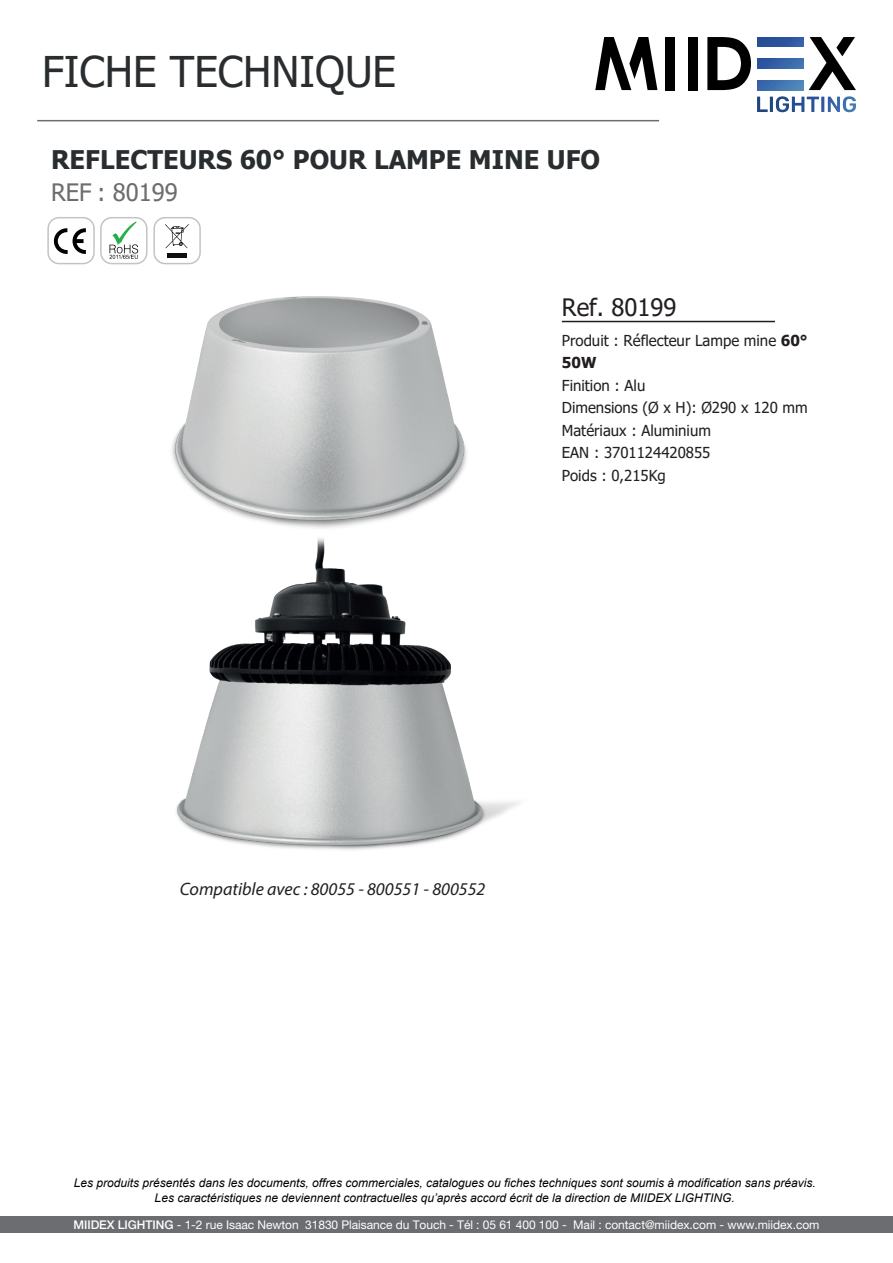
<style>
.page{position:relative;width:893px;height:1263px;background:#fff}
.page>*{position:absolute;margin:0;border:0;box-sizing:border-box;transform-origin:0 0}
.t1{font:42.3px "Tahoma";color:#292d2f}
.t2{font:700 25.65px "Tahoma";color:#292d2f}
.t3{font:24px "Tahoma";color:#6c6d70}
.t4{font:24px "Tahoma";color:#231f20}
.t5{font:italic 18px "Myriad Pro";color:#231f20}
.t6{font:15.15px/22.5px "Tahoma";color:#231f20}
.t7{font:italic 12px "Arial";color:#000001}
.t8{font:12px "Helvetica Neue LT Std";letter-spacing:-.005em;color:#fff}
.s1{font-weight:700}
.s2{font-weight:500}
</style>
<div class="page">
<hr style="left:37px;top:120px;width:622px;height:1px;background:#6c6d70">
<div style="left:100px;top:217px;width:48px;height:47px;border:1px solid #c1c4c7;border-radius:11px"></div>
<div style="left:47px;top:217px;width:48px;height:47px;border:1px solid #c1c4c7;border-radius:11px"></div>
<div style="left:153px;top:217px;width:48px;height:47px;border:1px solid #c1c4c7;border-radius:11px"></div>
<svg style="left:54px;top:228px;width:32px;height:26px"></svg>
<svg style="left:165px;top:224px;width:24px;height:24px"></svg>
<div style="left:167px;top:253px;width:19px;height:5px;background:#0f0c12"></div>
<hr style="left:562px;top:321px;width:213px;height:1px;background:#231f20">
<svg style="left:109px;top:221px;width:29px;height:38px"></svg>
<div style="left:0;top:1216px;width:893px;height:17px;background:#6c6d70"></div>
<img style="left:172px;top:296px;width:295px;height:227px">
<img style="left:176px;top:523px;width:344px;height:327px">
<svg style="left:809px;top:37px;width:47px;height:53px"></svg>
<svg style="left:707px;top:37px;width:44px;height:53px"></svg>
<div style="left:688px;top:37px;width:10px;height:53px;background:#000001"></div>
<div style="left:665px;top:37px;width:10px;height:53px;background:#000001"></div>
<svg style="left:757px;top:96px;width:99px;height:16px"></svg>
<svg style="left:595px;top:37px;width:62px;height:53px"></svg>
<svg style="left:757px;top:37px;width:46px;height:9px"></svg>
<svg style="left:757px;top:59px;width:46px;height:9px"></svg>
<svg style="left:757px;top:81px;width:46px;height:9px"></svg>
<h1 class="t1" style="left:42px;top:43px;width:356px">FICHE TECHNIQUE</h1>
<h2 class="t2" style="left:51px;top:142px;width:550px">REFLECTEURS 60° POUR LAMPE MINE UFO</h2>
<h3 class="t3" style="left:51px;top:176px;width:128px">REF : 80199</h3>
<h3 class="t4" style="left:562px;top:291px;width:116px">Ref. 80199</h3>
<p class="t6" style="left:562px;top:330px;width:247px">Produit : Réflecteur Lampe mine <span class="s1">60°<br>50W</span></p>
<p class="t6" style="left:562px;top:375px;width:247px">Finition : Alu<br>Dimensions (Ø x H): Ø290 x 120 mm<br>Matériaux : Aluminium<br>EAN : 3701124420855<br>Poids : 0,215Kg</p>
<h3 class="t5" style="left:180px;top:877px;width:307px">Compatible avec : 80055 - 800551 - 800552</h3>
<p class="t7" style="left:74px;top:1175px;width:743px">Les produits présentés dans les documents, offres commerciales, catalogues ou fiches techniques sont soumis à modification sans préavis.</p>
<p class="t7" style="left:155px;top:1190px;width:582px">Les caractéristiques ne deviennent contractuelles qu’après accord écrit de la direction de MIIDEX LIGHTING.</p>
<p class="t8" style="left:126px;top:1215px;width:646px">31830 Plaisance du Touch - Tél : 05 61 400 100 - Fax : 05 61 99 38 43 - Mail : contact@miidex.com - www.miidex.com</p>
<p class="t8" style="left:74px;top:1217px;width:747px"><span class="s2">MIIDEX LIGHTING</span> - 1-2 rue Isaac Newton 31830 Plaisance du Touch - Tél : 05 61 400 100 - Mail : contact@miidex.com - www.miidex.com</p>
</div>
